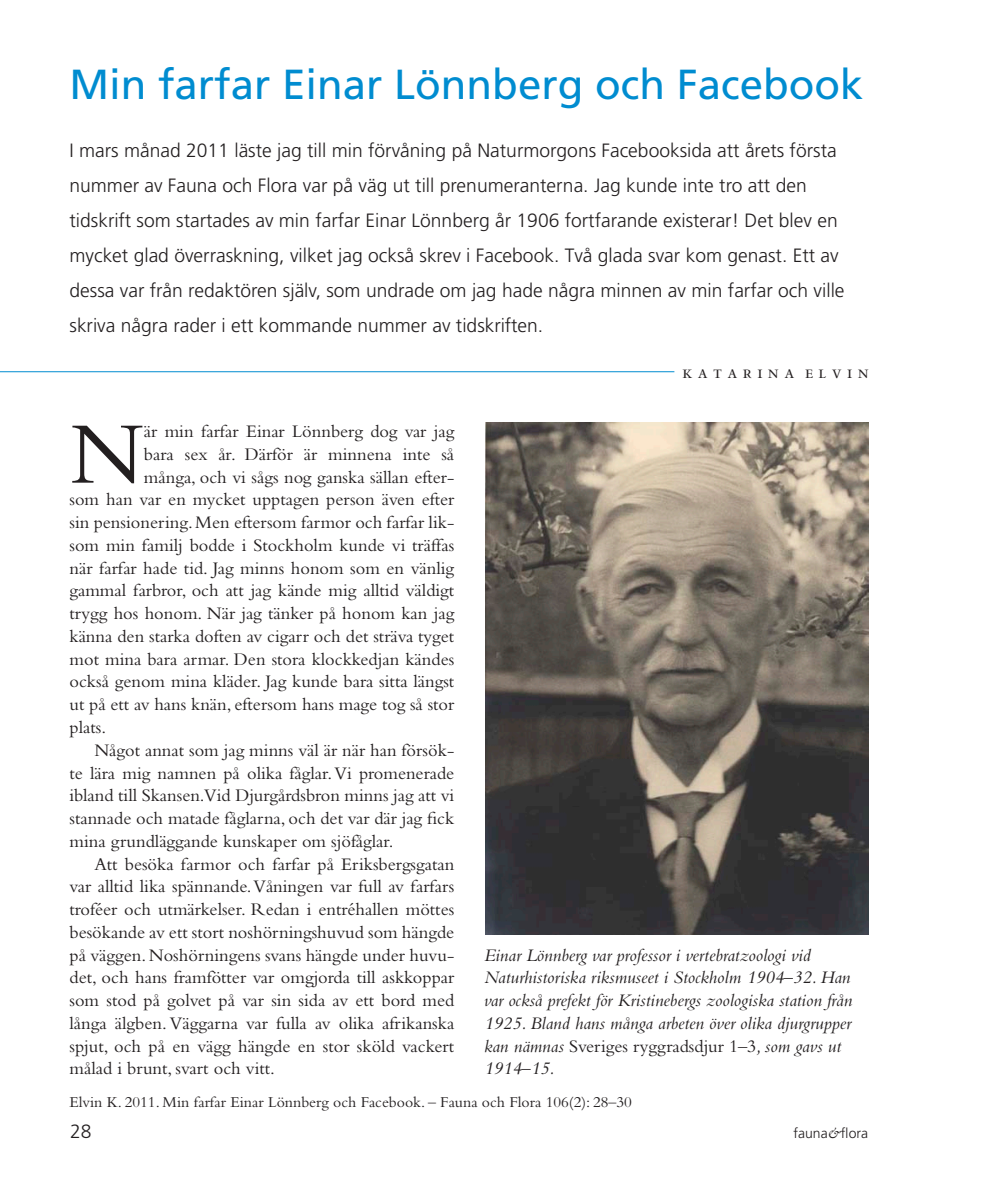
<style>
.page{position:relative;width:993px;height:1191px;background:#fff}
.page>*{position:absolute;margin:0;border:0;box-sizing:border-box;transform-origin:0 0}
.Brödtext_utan{font:91.52px "Bembo";color:#231f20}
.Rubrik{font:42px "Frutiger LT Pro";color:#008cd0}
.Ingress{font:300 19.25px/35px "Frutiger LT Pro";color:#231f20}
.Författare{font:19.25px "Bembo SC";color:#231f20}
.Brödtext{font:18.38px/22.8px "Bembo";color:#231f20;text-align:justify}
.Brödtext_utan-2{font:18.38px "Bembo";color:#231f20}
.Bildtext{font:italic 18.38px/22.8px "Bembo";color:#231f20}
.Brödtext_utan-3{font:15.75px "Bembo";color:#231f20}
.t1{font:300 14px "Frutiger LT Pro";color:#231f20}
.s1{font-style:normal}
.s2{font-family:"Sabon";font-weight:400;font-style:italic}
</style>
<div class="page">
<hr style="left:0;top:371px;width:674px;height:1px;background:#008cd0">
<img style="left:485px;top:422px;width:383px;height:512px">
<p class="Rubrik" style="left:69px;top:60px;width:795px">Min farfar Einar Lönnberg och Facebook</p>
<p class="Ingress" style="left:69px;top:133px;width:776px">I mars månad 2011 läste jag till min förvåning på Naturmorgons Facebooksida att årets första nummer av Fauna och Flora var på väg ut till prenumeranterna. Jag kunde inte tro att den tidskrift som startades av min farfar Einar Lönnberg år 1906 fortfarande existerar! Det blev en mycket glad överraskning, vilket jag också skrev i Facebook. Två glada svar kom genast. Ett av dessa var från redaktören själv, som undrade om jag hade några minnen av min farfar och ville skriva några rader i ett kommande nummer av tidskriften.</p>
<p class="Författare" style="left:682px;top:361px;width:188px">k a t a r i n a e l v i n</p>
<p class="Brödtext_utan" style="left:69px;top:400px;width:76px">N</p>
<p class="Brödtext_utan-2" style="left:144px;top:421px;width:312px">är min farfar Einar Lönnberg dog var jag</p>
<p class="Brödtext_utan-2" style="left:144px;top:443px;width:311px">bara sex år. Därför är minnena inte så</p>
<p class="Brödtext_utan-2" style="left:144px;top:466px;width:312px">många, och vi sågs nog ganska sällan efter-</p>
<p class="Brödtext_utan-2" style="left:69px;top:489px;width:386px">som han var en mycket upptagen person även efter</p>
<p class="Brödtext_utan-2" style="left:69px;top:512px;width:386px">sin pensionering. Men eftersom farmor och farfar lik-</p>
<p class="Brödtext_utan-2" style="left:69px;top:534px;width:386px">som min familj bodde i Stockholm kunde vi träffas</p>
<p class="Brödtext_utan-2" style="left:69px;top:557px;width:386px">när farfar hade tid. Jag minns honom som en vänlig</p>
<p class="Brödtext_utan-2" style="left:69px;top:580px;width:386px">gammal farbror, och att jag kände mig alltid väldigt</p>
<p class="Brödtext_utan-2" style="left:69px;top:603px;width:386px">trygg hos honom. När jag tänker på honom kan jag</p>
<p class="Brödtext_utan-2" style="left:69px;top:625px;width:386px">känna den starka doften av cigarr och det sträva tyget</p>
<p class="Brödtext_utan-2" style="left:69px;top:648px;width:386px">mot mina bara armar. Den stora klockkedjan kändes</p>
<p class="Brödtext_utan-2" style="left:69px;top:671px;width:386px">också genom mina kläder. Jag kunde bara sitta längst</p>
<p class="Brödtext_utan-2" style="left:69px;top:694px;width:386px">ut på ett av hans knän, eftersom hans mage tog så stor</p>
<p class="Brödtext_utan-2" style="left:69px;top:716px;width:38px">plats.</p>
<p class="Brödtext" style="left:69px;top:738px;width:386px;text-indent:25px">Något annat som jag minns väl är när han försök&shy;te lära mig namnen på olika fåglar. Vi promenerade ibland till Skansen.Vid Djurgårdsbron minns jag att vi stannade och matade fåglarna, och det var där jag fick mina grundläggande kunskaper om sjöfåglar.</p>
<p class="Brödtext" style="left:69px;top:852px;width:386px;text-indent:25px">Att besöka farmor och farfar på Eriksbergsgatan var alltid lika spännande. Våningen var full av farfars troféer och utmärkelser. Redan i entréhallen möttes besökande av ett stort noshörningshuvud som hängde på väggen. Noshörningens svans hängde under huvu&shy;det, och hans framfötter var omgjorda till askkoppar som stod på golvet på var sin sida av ett bord med långa älgben. Väggarna var fulla av olika afrikanska spjut, och på en vägg hängde en stor sköld vackert målad i brunt, svart och vitt.</p>
<p class="Bildtext" style="left:484px;top:943px;width:369px">Einar Lönnberg var professor i vertebratzoologi vid Naturhistoriska riksmuseet i Stockholm 1904–32. Han var också prefekt för Kristinebergs zoologiska station från 1925. Bland hans många arbeten över olika djurgrupper kan nämnas <span class="s1">Sveriges ryggradsdjur 1–3</span>, som gavs ut 1914–15.</p>
<p class="Brödtext_utan-3" style="left:69px;top:1093px;width:563px">Elvin K. 2011. Min farfar Einar Lönnberg och Facebook. – Fauna och Flora 106(2): 28–30</p>
<p class="Ingress" style="left:70px;top:1114px;width:23px">28</p>
<p class="t1" style="left:793px;top:1125px;width:76px">fauna<span class="s2">&amp;</span>flora</p>
</div>
